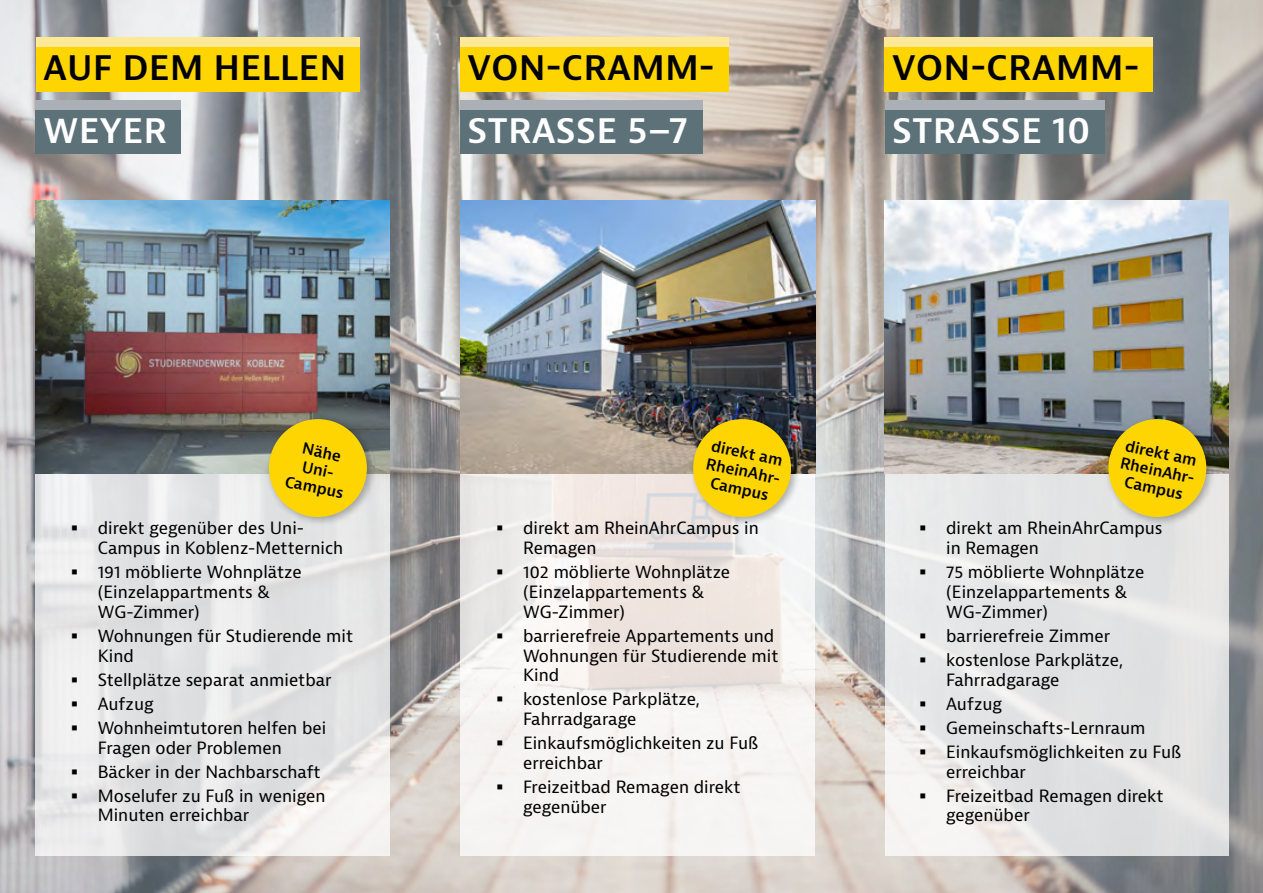
<style>
.page{position:relative;width:1263px;height:893px;background:#fff}
.page>*{position:absolute;margin:0;border:0;box-sizing:border-box;transform-origin:0 0}
.t1{font:600 36px "Bernina Sans";color:#000}
.t2{font:600 36px "Bernina Sans";color:#fff}
.t3{font:16.5px/19.8px "Bernina Sans";color:#000}
.t4{font:600 15px/18px "Bernina Sans";color:#000;text-align:center}
</style>
<div class="page">
<img style="left:0;top:0;width:1263px;height:893px">
<svg style="left:461px;top:473px;width:354px;height:383px;fill:#f5f3f1"></svg>
<div style="left:885px;top:460px;width:343px;height:396px;background:linear-gradient(to right,#ececec,#e0e0e1)"></div>
<svg style="left:35px;top:473px;width:355px;height:383px;fill:#e4e4e5"></svg>
<img style="left:35px;top:201px;width:355px;height:272px">
<img style="left:461px;top:201px;width:354px;height:272px">
<img style="left:885px;top:201px;width:343px;height:272px">
<div style="left:36px;top:46px;width:323px;height:45px;background:#ffd500"></div>
<div style="left:36px;top:37px;width:323px;height:10px;background:#ffe997"></div>
<div style="left:36px;top:109px;width:145px;height:45px;background:#5d7179"></div>
<div style="left:36px;top:100px;width:145px;height:9px;background:#abb0b6"></div>
<div style="left:460px;top:46px;width:268px;height:45px;background:#ffd500"></div>
<div style="left:460px;top:37px;width:268px;height:10px;background:#ffe997"></div>
<div style="left:460px;top:109px;width:242px;height:45px;background:#5d7179"></div>
<div style="left:460px;top:100px;width:242px;height:9px;background:#abb0b6"></div>
<div style="left:885px;top:46px;width:268px;height:45px;background:#ffd500"></div>
<div style="left:885px;top:37px;width:268px;height:10px;background:#ffe997"></div>
<div style="left:885px;top:109px;width:219px;height:45px;background:#5d7179"></div>
<div style="left:885px;top:100px;width:219px;height:9px;background:#abb0b6"></div>
<div style="left:265px;top:415px;width:112px;height:112px;background:#000;opacity:.3"></div>
<div style="left:269px;top:419px;width:98px;height:98px;background:#ffd500;border-radius:50%"></div>
<div style="left:689px;top:415px;width:113px;height:112px;background:#000;opacity:.3"></div>
<div style="left:693px;top:419px;width:98px;height:98px;background:#ffd500;border-radius:50%"></div>
<div style="left:1104px;top:415px;width:113px;height:112px;background:#000;opacity:.3"></div>
<div style="left:1108px;top:419px;width:98px;height:98px;background:#ffd500;border-radius:50%"></div>
<svg style="left:497px;top:526px;width:5px;height:5px"></svg>
<svg style="left:497px;top:570px;width:5px;height:4px"></svg>
<svg style="left:497px;top:633px;width:5px;height:5px"></svg>
<svg style="left:497px;top:697px;width:5px;height:5px"></svg>
<svg style="left:497px;top:741px;width:5px;height:5px"></svg>
<svg style="left:497px;top:785px;width:5px;height:4px"></svg>
<svg style="left:920px;top:526px;width:5px;height:5px"></svg>
<svg style="left:920px;top:570px;width:5px;height:4px"></svg>
<svg style="left:920px;top:633px;width:5px;height:5px"></svg>
<svg style="left:920px;top:657px;width:5px;height:5px"></svg>
<svg style="left:920px;top:701px;width:5px;height:5px"></svg>
<svg style="left:920px;top:725px;width:5px;height:5px"></svg>
<svg style="left:920px;top:749px;width:5px;height:5px"></svg>
<svg style="left:920px;top:793px;width:5px;height:5px"></svg>
<svg style="left:72px;top:526px;width:5px;height:5px"></svg>
<svg style="left:72px;top:570px;width:5px;height:4px"></svg>
<svg style="left:72px;top:633px;width:5px;height:5px"></svg>
<svg style="left:72px;top:677px;width:5px;height:5px"></svg>
<svg style="left:72px;top:701px;width:5px;height:5px"></svg>
<svg style="left:72px;top:725px;width:5px;height:5px"></svg>
<svg style="left:72px;top:769px;width:5px;height:5px"></svg>
<svg style="left:72px;top:793px;width:5px;height:5px"></svg>
<h1 class="t1" style="left:43px;top:44px;width:305px">AUF DEM HELLEN</h1>
<h1 class="t2" style="left:43px;top:107px;width:125px">WEYER</h1>
<h1 class="t1" style="left:467px;top:44px;width:249px">VON-CRAMM-</h1>
<h1 class="t2" style="left:467px;top:107px;width:222px">STRASSE 5–7</h1>
<h1 class="t1" style="left:892px;top:44px;width:249px">VON-CRAMM-</h1>
<h1 class="t2" style="left:892px;top:107px;width:200px">STRASSE 10</h1>
<p class="t4" style="left:294px;top:437px;width:61px;rotate:12deg">Nähe<br>Uni-<br>Campus</p>
<p class="t4" style="left:712px;top:437px;width:78px;rotate:12deg">direkt am<br>RheinAhr-<br>Campus</p>
<p class="t4" style="left:1126px;top:437px;width:78px;rotate:12deg">direkt am<br>RheinAhr-<br>Campus</p>
<p class="t3" style="left:98px;top:519px;width:247px">direkt gegenüber des Uni-<br>Campus in Koblenz-Metternich</p>
<p class="t3" style="left:98px;top:562px;width:205px">191 möblierte Wohnplätze (Einzelappartments &amp;<br>WG-Zimmer)</p>
<p class="t3" style="left:98px;top:626px;width:257px">Wohnungen für Studierende mit<br>Kind</p>
<p class="t3" style="left:98px;top:668px;width:235px;line-height:24px">Stellplätze separat anmietbar<br>Aufzug<br>Wohnheimtutoren helfen bei</p>
<p class="t3" style="left:98px;top:736px;width:229px;line-height:24px">Fragen oder Problemen<br>Bäcker in der Nachbarschaft<br>Moselufer zu Fuß in wenigen</p>
<p class="t3" style="left:98px;top:806px;width:153px">Minuten erreichbar</p>
<p class="t3" style="left:523px;top:519px;width:237px">direkt am RheinAhrCampus in<br>Remagen</p>
<p class="t3" style="left:523px;top:562px;width:209px">102 möblierte Wohnplätze (Einzelappartements &amp;<br>WG-Zimmer)</p>
<p class="t3" style="left:523px;top:626px;width:257px">barrierefreie Appartements und<br>Wohnungen für Studierende mit<br>Kind</p>
<p class="t3" style="left:523px;top:690px;width:179px">kostenlose Parkplätze,<br>Fahrradgarage</p>
<p class="t3" style="left:523px;top:734px;width:237px">Einkaufsmöglichkeiten zu Fuß erreichbar</p>
<p class="t3" style="left:523px;top:777px;width:219px">Freizeitbad Remagen direkt gegenüber</p>
<p class="t3" style="left:946px;top:519px;width:218px">direkt am RheinAhrCampus in Remagen</p>
<p class="t3" style="left:946px;top:562px;width:200px">75 möblierte Wohnplätze (Einzelappartements &amp;<br>WG-Zimmer)</p>
<p class="t3" style="left:946px;top:624px;width:179px;line-height:24px">barrierefreie Zimmer kostenlose Parkplätze,</p>
<p class="t3" style="left:946px;top:668px;width:237px;line-height:24px">Fahrradgarage<br>Aufzug<br>Gemeinschafts-Lernraum<br>Einkaufsmöglichkeiten zu Fuß</p>
<p class="t3" style="left:946px;top:760px;width:219px;line-height:24px">erreichbar<br>Freizeitbad Remagen direkt</p>
<p class="t3" style="left:946px;top:806px;width:85px">gegenüber</p>
</div>
